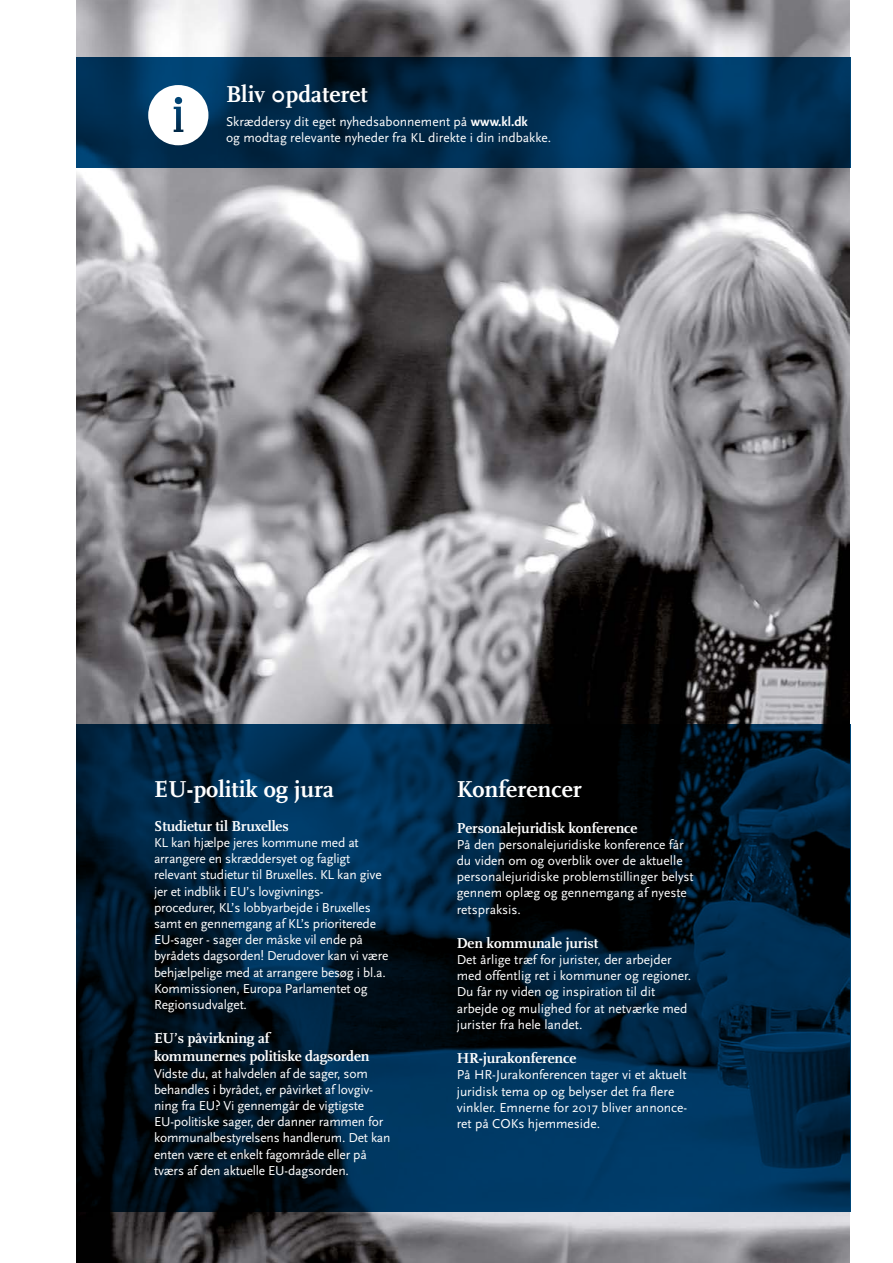
<style>
.page{position:relative;width:893px;height:1263px;background:#fff}
.page>*{position:absolute;margin:0;border:0;box-sizing:border-box;transform-origin:0 0}
.t1{font:700 24px "FF Scala";color:#fff}
.t2{font:700 15px/18px "FF Scala";letter-spacing:-.01em;color:#fff}
.t3{font:13.5px/16.2px "Scala Sans";letter-spacing:-.015em;color:#fff}
.s1{font-weight:700}
</style>
<div class="page">
<img style="left:77px;top:0;width:773px;height:1263px">
<svg style="left:77px;top:58px;width:773px;height:110px;background:#002c4e"></svg>
<svg style="left:77px;top:724px;width:773px;height:488px;background:#001f37"></svg>
<svg style="left:148px;top:85px;width:60px;height:60px"></svg>
<h1 class="t1" style="left:226px;top:80px;width:143px">Bliv 0pdateret</h1>
<p class="t3" style="left:226px;top:114px;width:327px">Skræddersy dit eget nyhedsabonnement på <span class="s1">www.kl.dk<br></span>og modtag relevante nyheder fra KL direkte i din indbakke.</p>
<h1 class="t1" style="left:154px;top:775px;width:182px">EU-politik og jura</h1>
<p class="t2" style="left:154px;top:817px;width:136px">Studietur til Bruxelles</p>
<p class="t3" style="left:154px;top:835px;width:236px">KL kan hjælpe jeres kommune med at arrangere en skræddersyet og fagligt relevant studietur til Bruxelles. KL kan give jer et indblik i EU’s lovgivnings&shy;procedurer, KL’s lobbyarbejde i Bruxelles samt en gennemgang af KL’s prioriterede EU-sager - sager der måske vil ende på byrådets dagsorden! Derudover kan vi være behjælpelige med at arrangere besøg i bl.a.<br>Kommissionen, Europa Parlamentet og Regionsudvalget.</p>
<p class="t2" style="left:154px;top:1029px;width:217px">EU’s påvirkning af<br>kommunernes politiske dagsorden</p>
<p class="t3" style="left:154px;top:1065px;width:238px">Vidste du, at halvdelen af de sager, som behandles i byrådet, er påvirket af lovgiv&shy;ning fra EU? Vi gennemgår de vigtigste EU-politiske sager, der danner rammen for kommunalbestyrelsens handlerum. Det kan enten være et enkelt fagområde eller på tværs af den aktuelle EU-dagsorden.</p>
<h1 class="t1" style="left:457px;top:775px;width:127px">Konferencer</h1>
<p class="t2" style="left:457px;top:819px;width:182px">Personalejuridisk konference</p>
<p class="t3" style="left:457px;top:837px;width:239px">På den personalejuridiske konference får du viden om og overblik over de aktuelle personalejuridiske problemstillinger belyst gennem oplæg og gennemgang af nyeste retspraksis.</p>
<p class="t2" style="left:457px;top:934px;width:143px">Den kommunale jurist</p>
<p class="t3" style="left:457px;top:952px;width:236px">Det årlige træf for jurister, der arbejder med offentlig ret i kommuner og regioner.<br>Du får ny viden og inspiration til dit arbejde og mulighed for at netværke med jurister fra hele landet.</p>
<p class="t2" style="left:457px;top:1049px;width:121px">HR-jurakonference</p>
<p class="t3" style="left:457px;top:1067px;width:232px">På HR-Jurakonferencen tager vi et aktuelt juridisk tema op og belyser det fra flere vinkler. Emnerne for 2017 bliver annonce&shy;ret på COKs hjemmeside.</p>
</div>
